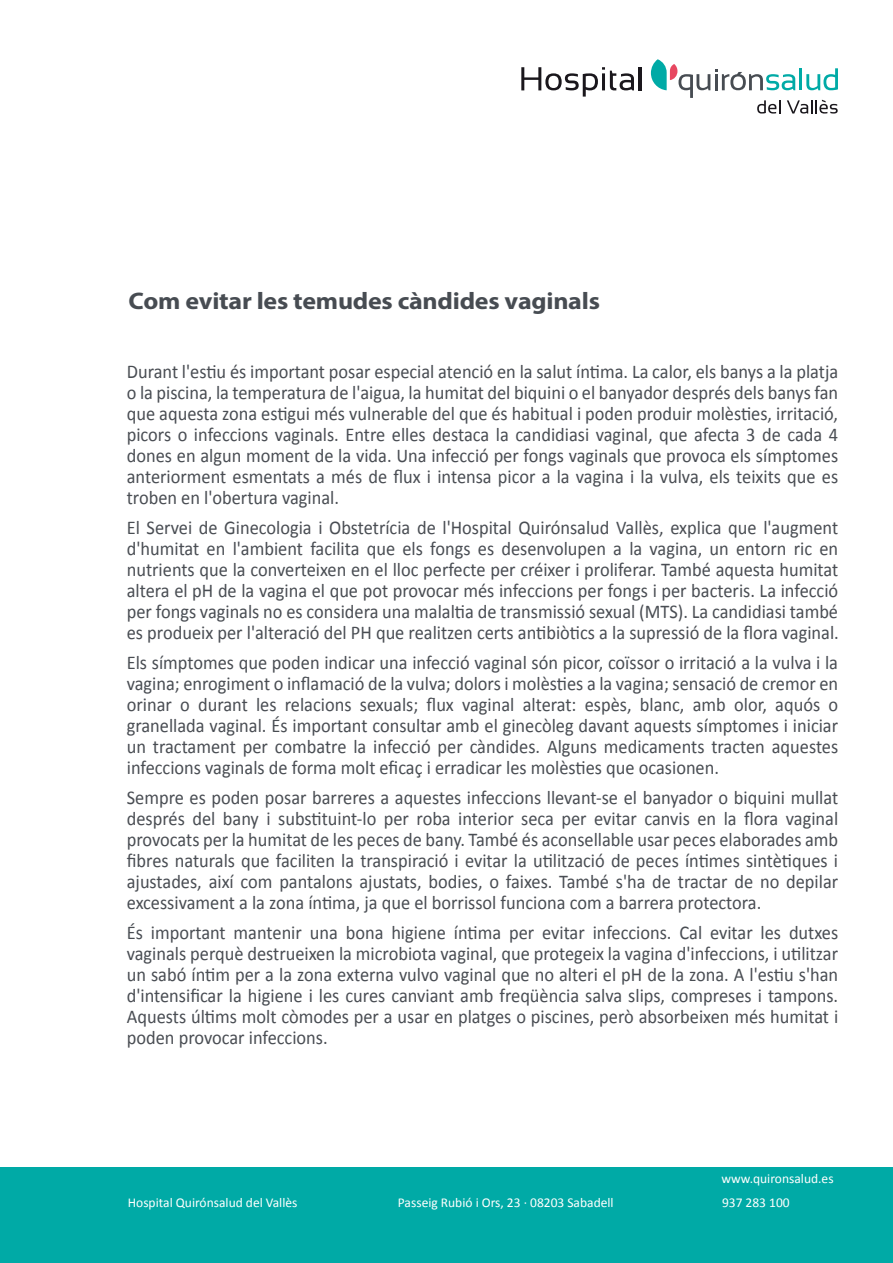
<style>
.page{position:relative;width:893px;height:1263px;background:#fff}
.page>*{position:absolute;margin:0;border:0;box-sizing:border-box;transform-origin:0 0}
.t1{font:700 24px "Myriad Pro";letter-spacing:-.01em;color:#474c52;scale:1.08 1}
.t2{font:19.5px/21px "Calibri";color:#494d53;text-align:justify;scale:.94 1}
.t3{font:13.5px "Calibri";color:#fff}
</style>
<div class="page">
<div style="left:0;top:1167px;width:893px;height:96px;background:#00aaa6"></div>
<svg style="left:521px;top:67px;width:113px;height:30px"></svg>
<hr style="left:639px;top:67px;width:3px;height:23px;background:#1a171c">
<svg style="left:651px;top:59px;width:187px;height:55px"></svg>
<p class="t1" style="left:128px;top:286px;width:438px">Com evitar les temudes càndides vaginals</p>
<p class="t2" style="left:127px;top:361px;width:758px">Durant l'estiu és important posar especial atenció en la salut íntima. La calor, els banys a la platja o la piscina, la temperatura de l'aigua, la humitat del biquini o el banyador després dels banys fan que aquesta zona estigui més vulnerable del que és habitual i poden produir molèsties, irritació, picors o infeccions vaginals. Entre elles destaca la candidiasi vaginal, que afecta 3 de cada 4 dones en algun moment de la vida. Una infecció per fongs vaginals que provoca els símptomes anteriorment esmentats a més de flux i intensa picor a la vagina i la vulva, els teixits que es troben en l'obertura vaginal.</p>
<p class="t2" style="left:127px;top:517px;width:759px">El Servei de Ginecologia i Obstetrícia de l'Hospital Quirónsalud Vallès, explica que l'augment d'humitat en l'ambient facilita que els fongs es desenvolupen a la vagina, un entorn ric en nutrients que la converteixen en el lloc perfecte per créixer i proliferar. També aquesta humitat altera el pH de la vagina el que pot provocar més infeccions per fongs i per bacteris. La infecció per fongs vaginals no es considera una malaltia de transmissió sexual (MTS). La candidiasi també es produeix per l'alteració del PH que realitzen certs antibiòtics a la supressió de la flora vaginal.</p>
<p class="t2" style="left:127px;top:652px;width:758px">Els símptomes que poden indicar una infecció vaginal són picor, coïssor o irritació a la vulva i la vagina; enrogiment o inflamació de la vulva; dolors i molèsties a la vagina; sensació de cremor en orinar o durant les relacions sexuals; flux vaginal alterat: espès, blanc, amb olor, aquós o granellada vaginal. És important consultar amb el ginecòleg davant aquests símptomes i iniciar un tractament per combatre la infecció per càndides. Alguns medicaments tracten aquestes infeccions vaginals de forma molt eficaç i erradicar les molèsties que ocasionen.</p>
<p class="t2" style="left:127px;top:787px;width:758px">Sempre es poden posar barreres a aquestes infeccions llevant-se el banyador o biquini mullat després del bany i substituint-lo per roba interior seca per evitar canvis en la flora vaginal provocats per la humitat de les peces de bany. També és aconsellable usar peces elaborades amb fibres naturals que faciliten la transpiració i evitar la utilització de peces íntimes sintètiques i ajustades, així com pantalons ajustats, bodies, o faixes. També s'ha de tractar de no depilar excessivament a la zona íntima, ja que el borrissol funciona com a barrera protectora.</p>
<p class="t2" style="left:127px;top:922px;width:758px">És important mantenir una bona higiene íntima per evitar infeccions. Cal evitar les dutxes vaginals perquè destrueixen la microbiota vaginal, que protegeix la vagina d'infeccions, i utilitzar un sabó íntim per a la zona externa vulvo vaginal que no alteri el pH de la zona. A l'estiu s'han d'intensificar la higiene i les cures canviant amb freqüència salva slips, compreses i tampons.<br>Aquests últims molt còmodes per a usar en platges o piscines, però absorbeixen més humitat i poden provocar infeccions.</p>
<p class="t3" style="left:721px;top:1170px;width:114px">www.quironsalud.es</p>
<p class="t3" style="left:128px;top:1194px;width:171px">Hospital Quirónsalud del Vallès</p>
<p class="t3" style="left:398px;top:1194px;width:217px">Passeig Rubió i Ors, 23 · 08203 Sabadell</p>
<p class="t3" style="left:722px;top:1194px;width:69px">937 283 100</p>
</div>
